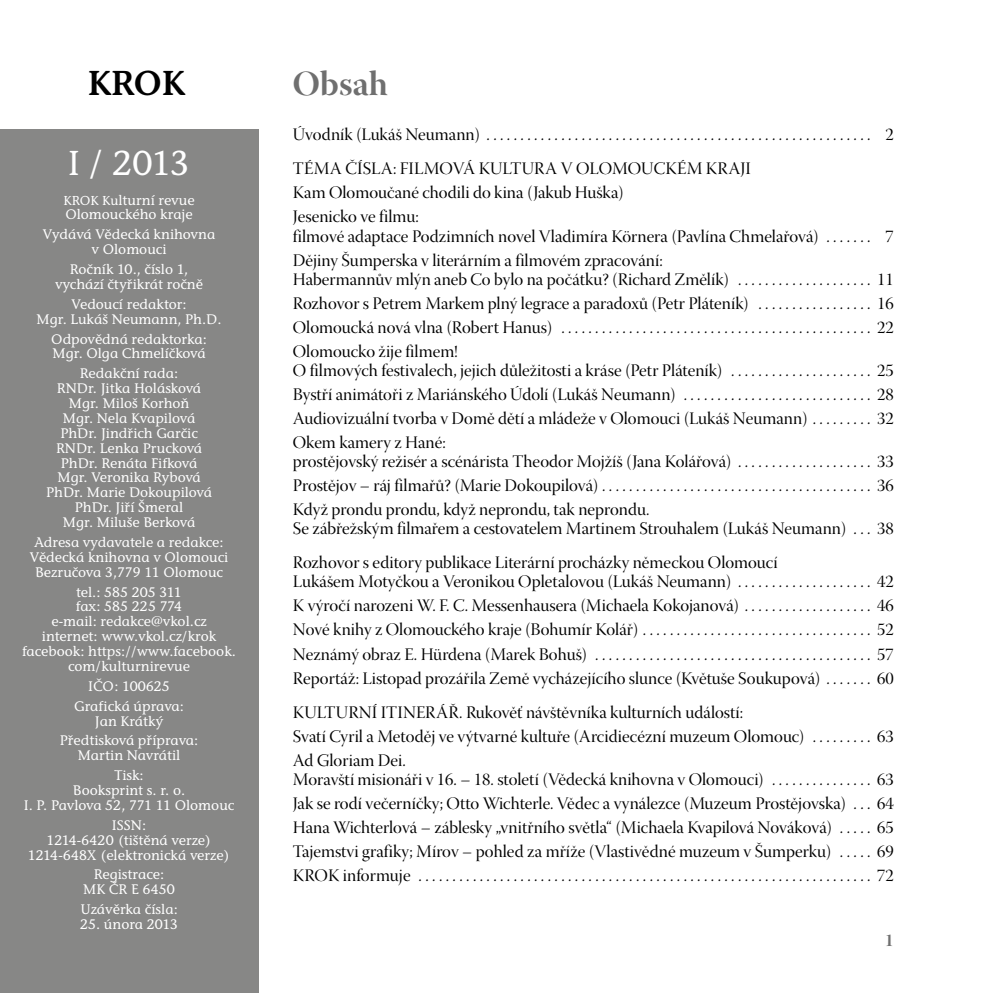
<style>
.page{position:relative;width:993px;height:993px;background:#fff}
.page>*{position:absolute;margin:0;border:0;box-sizing:border-box;transform-origin:0 0}
.t1{font:500 35px "Stone Informal Itc TOT";color:#fff}
.t2{font:35px "Warnock Pro Bold Disp";letter-spacing:.01em;color:#6f6f6f}
.t3{font:35px "Stone Informal Itc TOT Semi";color:#000}
.t4{font:17.5px/24px "Warnock Pro Disp";color:#000}
.t5{font:17.5px "Warnock Pro Bold Disp";color:#6f6f6f}
.t6{font:500 14px/14.9px "Stone Informal Itc TOT";color:#fff;text-align:center}
.s1{font-size:13.12px}
</style>
<div class="page">
<div style="left:0;top:129px;width:258px;height:863px;background:#878786"></div>
<h1 class="t3" style="left:88px;top:61px;width:99px">KROK</h1>
<h1 class="t1" style="left:68px;top:142px;width:124px">I / 2013</h1>
<p class="t6" style="left:64px;top:193px;width:132px;text-align:left"><span class="s1">KROK Ku</span>lturní revue<br>Olomouckého kraje</p>
<p class="t6" style="left:43px;top:227px;width:174px">Vydává Vědecká knihovna v Olomouci</p>
<p class="t6" style="left:55px;top:262px;width:149px">Ročník 10., číslo 1, vychází čtyřikrát ročně</p>
<p class="t6" style="left:37px;top:297px;width:186px">Vedoucí redaktor:<br>Mgr. Lukáš Neumann, Ph.D.</p>
<p class="t6" style="left:51px;top:331px;width:157px;text-align:left">Odpovědná redaktorka:<br>Mgr. Olga Chmelíčková</p>
<p class="t6" style="left:46px;top:366px;width:167px">Redakční rada:<br>RNDr. Jitka Holásková<br>Mgr. Miloš Korhoň<br>Mgr. Nela Kvapilová<br>PhDr. Jindřich Garčic<br>RNDr. Lenka Prucková<br>PhDr. Renáta Fifková<br>Mgr. Veronika Rybová<br>PhDr. Marie Dokoupilová<br>PhDr. Jiří Šmeral<br>Mgr. Miluše Berková</p>
<p class="t6" style="left:30px;top:535px;width:200px">Adresa vydavatele a redakce:<br>Vědecká knihovna v Olomouci<br>Bezručova 3,779 11 Olomouc</p>
<p class="t6" style="left:22px;top:584px;width:215px">tel.: 585 205 311<br>fax: 585 225 774<br>e-mail: redakce@vkol.cz internet: www.vkol.cz/krok facebook: https://www.facebook. com/kulturnirevue</p>
<p class="t6" style="left:74px;top:676px;width:111px;line-height:19.8px">IČO: 100625<br>Grafická úprava:</p>
<p class="t6" style="left:60px;top:711px;width:140px;line-height:19.8px">Jan Krátký<br>Předtisková příprava:</p>
<p class="t6" style="left:78px;top:745px;width:104px;line-height:19.8px">Martin Navrátil<br>Tisk:</p>
<p class="t6" style="left:24px;top:783px;width:212px">Booksprint s. r. o.<br>I. P. Pavlova 52, 771 11 Olomouc</p>
<p class="t6" style="left:28px;top:817px;width:204px">ISSN:<br>1214-6420 (tištěná verze)<br>1214-648X (elektronická verze)</p>
<p class="t6" style="left:83px;top:867px;width:93px">Registrace:<br>MK ČR E 6450</p>
<p class="t6" style="left:80px;top:902px;width:99px">Uzávěrka čísla:</p>
<p class="t6" style="left:80px;top:916px;width:99px">25. února 2013</p>
<h1 class="t2" style="left:293px;top:63px;width:97px">Obsah</h1>
<p class="t4" style="left:293px;top:120px;width:602px;line-height:33.9px">Úvodník (Lukáš Neumann) . . . . . . . . . . . . . . . . . . . . . . . . . . . . . . . . . . . . . . . . . . . . . . . . . . . . . . . . . 2<br>TÉMA ČÍSLA: FILMOVÁ KULTURA V OLOMOUCKÉM KRAJI</p>
<p class="t4" style="left:293px;top:183px;width:332px">Kam Olomoučané chodili do kina (Jakub Huška)<br>Jesenicko ve filmu:</p>
<p class="t4" style="left:293px;top:226px;width:602px">filmové adaptace Podzimních novel Vladimíra Körnera (Pavlína Chmelařová) . . . . . . . 7<br>Dějiny Šumperska v literárním a filmovém zpracování:</p>
<p class="t4" style="left:293px;top:269px;width:602px;text-align:justify">Habermannův mlýn aneb Co bylo na počátku? (Richard Změlík) . . . . . . . . . . . . . . . . . . . . 11<br>Rozhovor s Petrem Markem plný legrace a paradoxů (Petr Pláteník) . . . . . . . . . . . . . . . . . 16<br>Olomoucká nová vlna (Robert Hanus) . . . . . . . . . . . . . . . . . . . . . . . . . . . . . . . . . . . . . . . . . . . . . . 22<br>Olomoucko žije filmem!</p>
<p class="t4" style="left:293px;top:360px;width:602px;text-align:justify">O filmových festivalech, jejich důležitosti a kráse (Petr Pláteník) . . . . . . . . . . . . . . . . . . . . . 25<br>Bystří animátoři z Mariánského Údolí (Lukáš Neumann) . . . . . . . . . . . . . . . . . . . . . . . . . . . . 28<br>Audiovizuální tvorba v Domě dětí a mládeže v Olomouci (Lukáš Neumann) . . . . . . . . . 32<br>Okem kamery z Hané:</p>
<p class="t4" style="left:293px;top:451px;width:602px;text-align:justify">prostějovský režisér a scénárista Theodor Mojžíš (Jana Kolářová) . . . . . . . . . . . . . . . . . . . . 33<br>Prostějov – ráj filmařů? (Marie Dokoupilová) . . . . . . . . . . . . . . . . . . . . . . . . . . . . . . . . . . . . . . . . 36<br>Když prondu prondu, když neprondu, tak neprondu.</p>
<p class="t4" style="left:293px;top:513px;width:602px;line-height:33.9px">Se zábřežským filmařem a cestovatelem Martinem Strouhalem (Lukáš Neumann) . . . 38<br>Rozhovor s editory publikace Literární procházky německou Olomoucí</p>
<p class="t4" style="left:293px;top:571px;width:602px;text-align:justify">Lukášem Motyčkou a Veronikou Opletalovou (Lukáš Neumann) . . . . . . . . . . . . . . . . . . . . 42<br>K výročí narozeni W. F. C. Messenhausera (Michaela Kokojanová) . . . . . . . . . . . . . . . . . . . 46<br>Nové knihy z Olomouckého kraje (Bohumír Kolář) . . . . . . . . . . . . . . . . . . . . . . . . . . . . . . . . . . 52<br>Neznámý obraz E. Hürdena (Marek Bohuš) . . . . . . . . . . . . . . . . . . . . . . . . . . . . . . . . . . . . . . . . . 57<br>Reportáž: Listopad prozářila Země vycházejícího slunce (Květuše Soukupová) . . . . . . . 60</p>
<p class="t4" style="left:293px;top:701px;width:602px">KULTURNÍ ITINERÁŘ. Rukověť návštěvníka kulturních událostí:<br>Svatí Cyril a Metoděj ve výtvarné kultuře (Arcidiecézní muzeum Olomouc) . . . . . . . . . 63<br>Ad Gloriam Dei.</p>
<p class="t4" style="left:293px;top:768px;width:602px;text-align:justify">Moravští misionáři v 16. – 18. století (Vědecká knihovna v Olomouci) . . . . . . . . . . . . . . . 63<br>Jak se rodí večerníčky; Otto Wichterle. Vědec a vynálezce (Muzeum Prostějovska) . . . 64<br>Hana Wichterlová – záblesky „vnitřního světla“ (Michaela Kvapilová Nováková) . . . . . 65<br>Tajemstvi grafiky; Mírov – pohled za mříže (Vlastivědné muzeum v Šumperku) . . . . . 69<br>KROK informuje . . . . . . . . . . . . . . . . . . . . . . . . . . . . . . . . . . . . . . . . . . . . . . . . . . . . . . . . . . . . . . . . . . . 72</p>
<p class="t5" style="left:884px;top:929px;width:10px">1</p>
</div>
